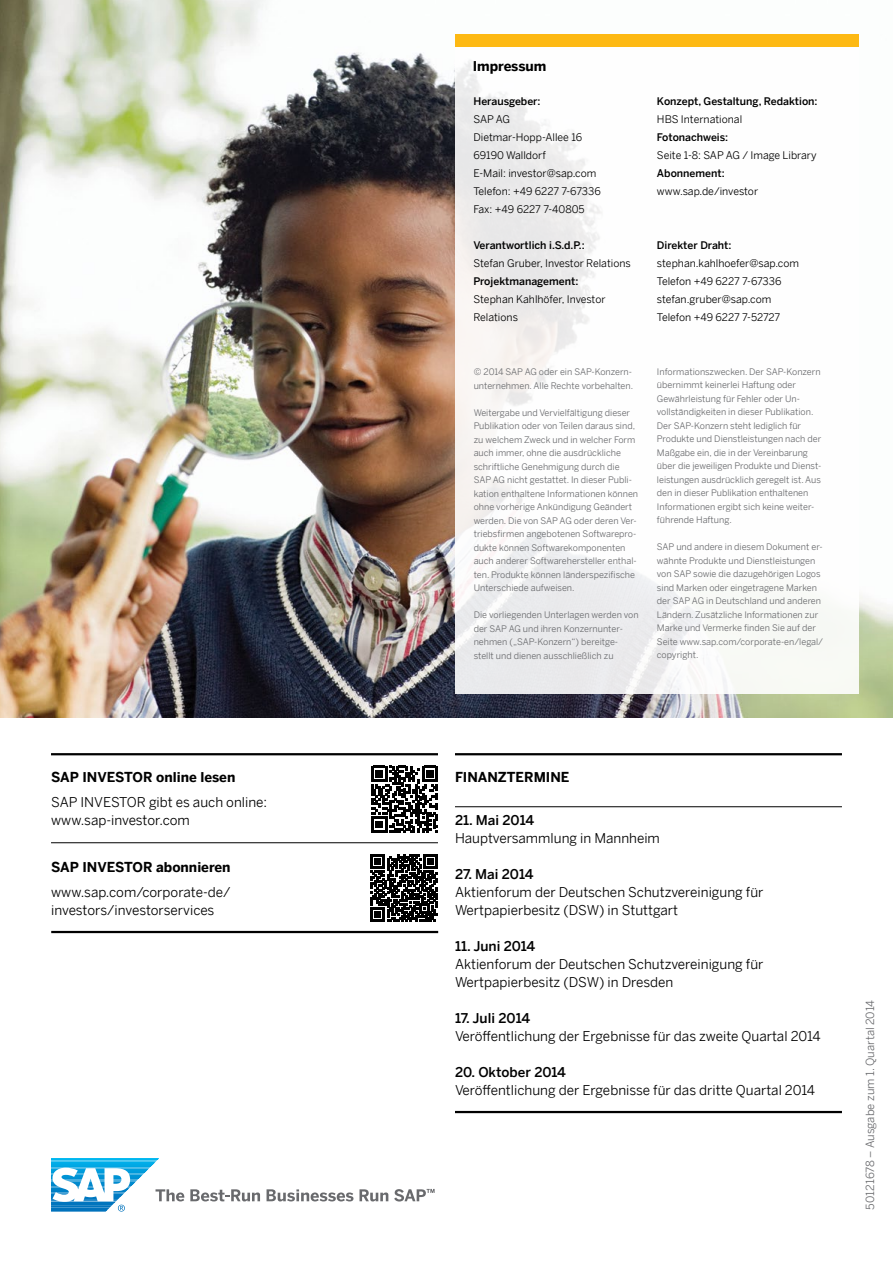
<style>
.page{position:relative;width:893px;height:1263px;background:#fff}
.page>*{position:absolute;margin:0;border:0;box-sizing:border-box;transform-origin:0 0}
.t1{font:13.5px/18px "Benton Sans";color:#000}
.t2{font:700 13.5px "Benton Sans";color:#000}
.t3{font:500 13.5px "Benton Sans";color:#000}
.t4{font:11.25px "Benton Sans";color:#696a6d}
.t5{font:10.5px/18px "Benton Sans";color:#000}
.t6{font:500 10.5px "Benton Sans";color:#000}
.t7{font:9px/13.5px "Benton Sans";color:#696a6d}
</style>
<div class="page">
<img style="left:0;top:0;width:893px;height:717px">
<div style="left:455px;top:34px;width:404px;height:659px;background:linear-gradient(to right,#f2f1f2,#fff)"></div>
<hr style="left:455px;top:1111px;width:387px;height:2px;background:#000">
<hr style="left:51px;top:931px;width:387px;height:2px;background:#000">
<hr style="left:51px;top:842px;width:387px;height:1px;background:#000">
<svg style="left:190px;top:1189px;width:70px;height:12px"></svg>
<svg style="left:267px;top:1189px;width:86px;height:12px"></svg>
<svg style="left:359px;top:1189px;width:29px;height:12px"></svg>
<svg style="left:394px;top:1189px;width:41px;height:12px"></svg>
<svg style="left:51px;top:1158px;width:133px;height:53px"></svg>
<div style="left:455px;top:34px;width:404px;height:13px;background:#fdb913"></div>
<hr style="left:51px;top:753px;width:387px;height:2px;background:#000">
<hr style="left:455px;top:806px;width:387px;height:1px;background:#000">
<hr style="left:455px;top:753px;width:387px;height:2px;background:#000">
<svg style="left:371px;top:855px;width:67px;height:66px"></svg>
<svg style="left:371px;top:766px;width:67px;height:67px"></svg>
<h1 class="t2" style="left:51px;top:767px;width:186px">SAP INVESTOR online lesen</h1>
<h1 class="t1" style="left:51px;top:792px;width:218px">SAP INVESTOR gibt es auch online: www.sap-investor.com</h1>
<h1 class="t2" style="left:51px;top:857px;width:181px">SAP INVESTOR abonnieren</h1>
<h1 class="t1" style="left:51px;top:882px;width:181px">www.sap.com/corporate-de/ investors/investorservices</h1>
<h1 class="t2" style="left:473px;top:57px;width:75px">Impressum</h1>
<p class="t6" style="left:473px;top:94px;width:69px">Herausgeber:</p>
<p class="t5" style="left:473px;top:110px;width:129px">SAP AG<br>Dietmar-Hopp-Allee 16<br>69190 Walldorf<br>E-Mail: investor@sap.com<br>Telefon: +49 6227 7-67336<br>Fax: +49 6227 7-40805</p>
<p class="t6" style="left:473px;top:238px;width:113px">Verantwortlich i.S.d.P.:</p>
<p class="t5" style="left:473px;top:254px;width:159px">Stefan Gruber, Investor Relations</p>
<p class="t6" style="left:473px;top:274px;width:106px">Projektmanagement:</p>
<p class="t5" style="left:473px;top:290px;width:134px">Stephan Kahlhöfer, Investor<br>Relations</p>
<p class="t7" style="left:474px;top:365px;width:161px">© 2014 SAP AG oder ein SAP-Konzern&shy;unternehmen. Alle Rechte vorbehalten.</p>
<p class="t7" style="left:474px;top:405px;width:166px">Weitergabe und Vervielfältigung dieser Publikation oder von Teilen daraus sind, zu welchem Zweck und in welcher Form auch immer, ohne die ausdrückliche schriftliche Genehmigung durch die SAP AG nicht gestattet. In dieser Publi&shy;kation enthaltene Informationen können ohne vorherige Ankündigung Geändert werden. Die von SAP AG oder deren Ver&shy;triebsfirmen angebotenen Softwarepro&shy;dukte können Softwarekomponenten auch anderer Softwarehersteller enthal&shy;ten. Produkte können länderspezifische Unterschiede aufweisen.</p>
<p class="t7" style="left:474px;top:608px;width:166px">Die vorliegenden Unterlagen werden von der SAP AG und ihren Konzernunter&shy;nehmen („SAP-Konzern“) bereitge&shy;stellt und dienen ausschließlich zu</p>
<p class="t6" style="left:657px;top:94px;width:162px">Konzept, Gestaltung, Redaktion:</p>
<p class="t5" style="left:657px;top:110px;width:87px">HBS International</p>
<p class="t6" style="left:657px;top:130px;width:73px">Fotonachweis:</p>
<p class="t5" style="left:657px;top:146px;width:161px">Seite 1-8: SAP AG / Image Library</p>
<p class="t6" style="left:657px;top:166px;width:69px">Abonnement:</p>
<p class="t5" style="left:657px;top:182px;width:103px">www.sap.de/investor</p>
<p class="t6" style="left:657px;top:238px;width:76px">Direkter Draht:</p>
<p class="t5" style="left:657px;top:254px;width:144px">stephan.kahlhoefer@sap.com<br>Telefon +49 6227 7-67336 stefan.gruber@sap.com<br>Telefon +49 6227 7-52727</p>
<p class="t7" style="left:657px;top:364px;width:166px">Informationszwecken. Der SAP-Konzern übernimmt keinerlei Haftung oder Gewährleistung für Fehler oder Un&shy;vollständigkeiten in dieser Publikation.<br>Der SAP-Konzern steht lediglich für Produkte und Dienstleistungen nach der Maßgabe ein, die in der Vereinbarung über die jeweiligen Produkte und Dienst&shy;leistungen ausdrücklich geregelt ist. Aus den in dieser Publikation enthaltenen Informationen ergibt sich keine weiter&shy;führende Haftung.</p>
<p class="t7" style="left:657px;top:540px;width:168px">SAP und andere in diesem Dokument er&shy;wähnte Produkte und Dienstleistungen von SAP sowie die dazugehörigen Logos sind Marken oder eingetragene Marken der SAP AG in Deutschland und anderen Ländern. Zusätzliche Informationen zur Marke und Vermerke finden Sie auf der Seite www.sap.com/corporate-en/legal/ copyright.</p>
<h1 class="t2" style="left:455px;top:767px;width:116px">FINANZTERMINE</h1>
<h1 class="t3" style="left:455px;top:810px;width:81px">21. Mai 2014</h1>
<h1 class="t1" style="left:455px;top:828px;width:206px">Hauptversammlung in Mannheim</h1>
<h1 class="t3" style="left:455px;top:864px;width:80px">27. Mai 2014</h1>
<h1 class="t1" style="left:455px;top:882px;width:310px">Aktienforum der Deutschen Schutzvereinigung für<br>Wertpapierbesitz (DSW) in Stuttgart</h1>
<h1 class="t3" style="left:455px;top:936px;width:82px">11. Juni 2014</h1>
<h1 class="t1" style="left:455px;top:954px;width:310px">Aktienforum der Deutschen Schutzvereinigung für<br>Wertpapierbesitz (DSW) in Dresden</h1>
<h1 class="t3" style="left:455px;top:1008px;width:77px">17. Juli 2014</h1>
<h1 class="t1" style="left:455px;top:1026px;width:367px">Veröffentlichung der Ergebnisse für das zweite Quartal 2014</h1>
<h1 class="t3" style="left:455px;top:1062px;width:112px">20. Oktober 2014</h1>
<h1 class="t1" style="left:455px;top:1080px;width:361px">Veröffentlichung der Ergebnisse für das dritte Quartal 2014</h1>
<p class="t4" style="left:862px;top:1209px;width:211px;rotate:-90deg">50121678 – Ausgabe zum 1. Quartal 2014</p>
</div>
